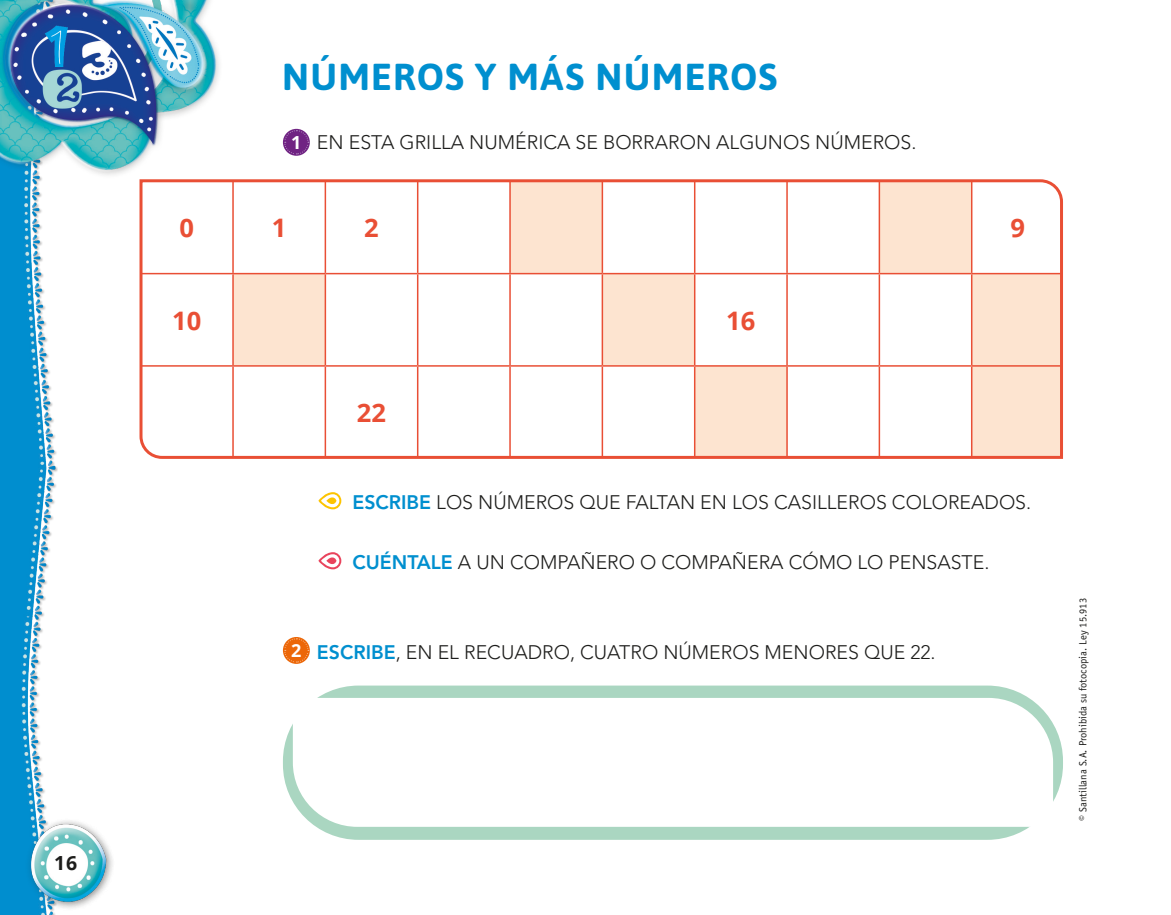
<style>
.page{position:relative;width:1171px;height:915px;background:#fff}
.page>*{position:absolute;margin:0;border:0;box-sizing:border-box;transform-origin:0 0}
._06-TIT_MATE{font:700 37.5px "Asap";letter-spacing:.035em;color:#008fcf}
.t1{font:700 25.5px "Open Sans";color:#e94f35}
._10-CONSIGNA{font:300 19.5px "Avenir LT Std";color:#1d1d1b}
.t2{font:700 19.5px "Open Sans";color:#1d1d1b}
.t3{font:700 18px "Open Sans";color:#fff}
.t4{font:10.5px "Officina Sans Std";color:#1d1d1b}
.s1{font-weight:800;color:#008fcf}
</style>
<div class="page">
<svg style="left:139px;top:179px;width:924px;height:280px"></svg>
<div style="left:283px;top:685px;width:779px;height:155px;background:#aad6c1;border-radius:76px"></div>
<div style="left:293px;top:698px;width:759px;height:129px;background:#fff"></div>
<img style="left:0;top:199px;width:58px;height:716px">
<img style="left:16px;top:795px;width:97px;height:119px">
<img style="left:0;top:0;width:249px;height:199px">
<svg style="left:283px;top:129px;width:27px;height:27px"></svg>
<svg style="left:283px;top:130px;width:26px;height:25px"></svg>
<svg style="left:283px;top:637px;width:27px;height:27px"></svg>
<svg style="left:283px;top:638px;width:26px;height:25px"></svg>
<svg style="left:318px;top:492px;width:23px;height:17px"></svg>
<svg style="left:318px;top:552px;width:23px;height:17px"></svg>
<p class="t2" style="left:54px;top:847px;width:25px">16</p>
<p class="_06-TIT_MATE" style="left:282px;top:55px;width:496px">NÚMEROS Y MÁS NÚMEROS</p>
<p class="t3" style="left:291px;top:129px;width:12px">1</p>
<p class="_10-CONSIGNA" style="left:317px;top:131px;width:601px">EN ESTA GRILLA NUMÉRICA SE BORRARON ALGUNOS NÚMEROS.</p>
<p class="t1" style="left:179px;top:210px;width:16px">0</p>
<p class="t1" style="left:272px;top:210px;width:16px">1</p>
<p class="t1" style="left:364px;top:210px;width:16px">2</p>
<p class="t1" style="left:1010px;top:210px;width:16px">9</p>
<p class="t1" style="left:172px;top:302px;width:31px">10</p>
<p class="t1" style="left:726px;top:302px;width:31px">16</p>
<p class="t1" style="left:357px;top:394px;width:31px">22</p>
<p class="_10-CONSIGNA" style="left:352px;top:491px;width:680px"><span class="s1">ESCRIBE</span> LOS NÚMEROS QUE FALTAN EN LOS CASILLEROS COLOREADOS.</p>
<p class="_10-CONSIGNA" style="left:352px;top:551px;width:638px"><span class="s1">CUÉNTALE</span> A UN COMPAÑERO O COMPAÑERA CÓMO LO PENSASTE.</p>
<p class="t3" style="left:291px;top:637px;width:12px">2</p>
<p class="_10-CONSIGNA" style="left:317px;top:641px;width:620px"><span class="s1">ESCRIBE</span>, EN EL RECUADRO, CUATRO NÚMEROS MENORES QUE 22.</p>
<p class="t4" style="left:1076px;top:820px;width:224px;rotate:-90deg">© Santillana S.A. Prohibida su fotocopia. Ley 15.913</p>
</div>
